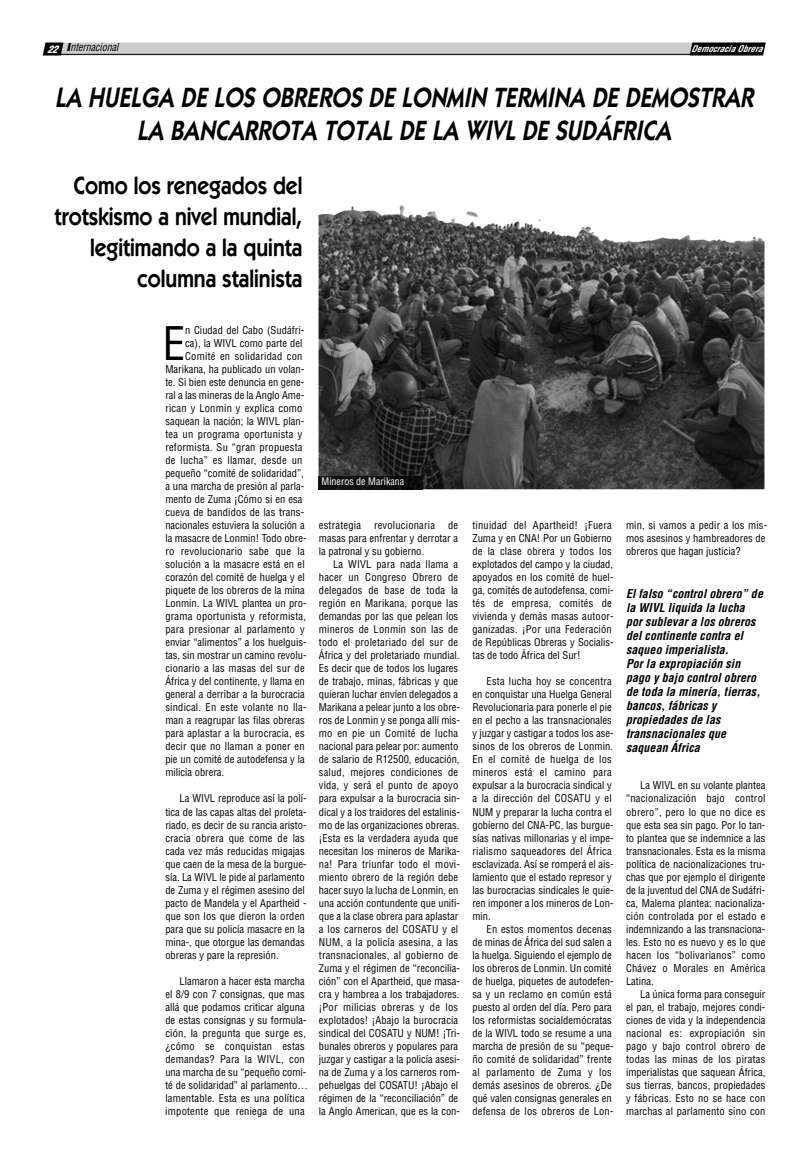
<style>
.page{position:relative;width:808px;height:1163px;background:#fff}
.page>*{position:absolute;margin:0;border:0;box-sizing:border-box;transform-origin:0 0}
.t1{font:condensed 45.1px "Helvetica";color:#000}
.t2{font:italic 600 28px/33px "Itc Kabel";color:#000;text-align:center;scale:.85 1}
.t3{font:600 25px/31px "Itc Kabel";color:#000;text-align:right;scale:.85 1}
.t4{font:italic 700 condensed 12px/14px "Helvetica";letter-spacing:.005em;color:#000}
.t5{font:italic condensed 11px "Helvetica";color:#000;scale:.9 1}
.t6{font:condensed 10.5px/13px "Helvetica";color:#000}
.t7{font:condensed 10.5px "Helvetica";letter-spacing:.02em;color:#000}
.t8{font:condensed 10px "Helvetica";color:#fff}
.t9{font:italic 700 condensed 9px "Helvetica";color:#fff}
.s1{font-weight:900;font-stretch:normal}
</style>
<div class="page">
<svg style="left:43px;top:43px;width:723px;height:12px;background:#afafaf"></svg>
<hr style="left:44px;top:54px;width:717px;height:1px;background:#000">
<img style="left:318px;top:205px;width:446px;height:284px">
<img style="left:319px;top:476px;width:103px;height:13px">
<p class="t5" style="left:47px;top:43px;width:83px"><sub>22</sub> <span class="s1">I</span>nternacional</p>
<p class="t9" style="left:691px;top:45px;width:73px">Democracia Obrera</p>
<h2 class="t2" style="left:55px;top:83px;width:823px">LA HUELGA DE LOS OBREROS DE LONMIN TERMINA DE DEMOSTRAR<br>LA BANCARROTA TOTAL DELA WIVL DESUDÁFRICA</h2>
<h3 class="t3" style="left:55px;top:172px;width:293px">Como los renegados del trotskismo a nivel mundial, legitimando a la quinta columna stalinista</h3>
<h1 class="t1" style="left:163px;top:326px;width:24px">E</h1>
<p class="t6" style="left:185px;top:324px;width:121px">n Ciudad del Cabo (Sudáfri-</p>
<p class="t6" style="left:185px;top:337px;width:119px">ca), la WIVL como parte del</p>
<p class="t7" style="left:185px;top:352px;width:119px">Comité en solidaridad con</p>
<p class="t6" style="left:165px;top:363px;width:140px">Marikana, ha publicado un volan-</p>
<p class="t6" style="left:165px;top:376px;width:140px">te. Si bien este denuncia en gene-</p>
<p class="t6" style="left:165px;top:389px;width:140px">ral a las mineras de la Anglo Ame-</p>
<p class="t7" style="left:165px;top:404px;width:139px">rican y Lonmin y explica como</p>
<p class="t6" style="left:165px;top:415px;width:140px">saquean la nación; la WIVL plan-</p>
<p class="t7" style="left:165px;top:430px;width:139px">tea un programa oportunista y</p>
<p class="t7" style="left:165px;top:443px;width:139px">reformista. Su “gran propuesta</p>
<p class="t7" style="left:165px;top:456px;width:139px">de lucha” es llamar, desde un</p>
<p class="t6" style="left:165px;top:467px;width:140px">pequeño “comité de solidaridad”,</p>
<p class="t6" style="left:165px;top:480px;width:140px">a una marcha de presión al parla-</p>
<p class="t6" style="left:165px;top:493px;width:139px">mento de Zuma ¡Cómo si en esa</p>
<p class="t6" style="left:165px;top:506px;width:140px">cueva de bandidos de las trans-</p>
<p class="t6" style="left:165px;top:519px;width:141px">nacionales estuviera la solución a</p>
<p class="t6" style="left:165px;top:532px;width:143px">la masacre de Lonmin! Todo obre-</p>
<p class="t7" style="left:165px;top:547px;width:141px">ro revolucionario sabe que la</p>
<p class="t6" style="left:165px;top:558px;width:141px">solución a la masacre está en el</p>
<p class="t6" style="left:165px;top:571px;width:141px">corazón del comité de huelga y el</p>
<p class="t6" style="left:165px;top:584px;width:141px">piquete de los obreros de la mina</p>
<p class="t6" style="left:165px;top:597px;width:143px">Lonmin. La WIVL plantea un pro-</p>
<p class="t7" style="left:165px;top:612px;width:142px">grama oportunista y reformista,</p>
<p class="t7" style="left:165px;top:625px;width:141px">para presionar al parlamento y</p>
<p class="t6" style="left:165px;top:636px;width:143px">enviar “alimentos” a los huelguis-</p>
<p class="t6" style="left:165px;top:649px;width:143px">tas, sin mostrar un camino revolu-</p>
<p class="t7" style="left:165px;top:664px;width:141px">cionario a las masas del sur de</p>
<p class="t6" style="left:165px;top:675px;width:141px">África y del continente, y llama en</p>
<p class="t6" style="left:165px;top:688px;width:141px">general a derribar a la burocracia</p>
<p class="t7" style="left:165px;top:703px;width:143px">sindical. En este volante no lla-</p>
<p class="t6" style="left:165px;top:714px;width:141px">man a reagrupar las filas obreras</p>
<p class="t6" style="left:165px;top:727px;width:141px">para aplastar a la burocracia, es</p>
<p class="t7" style="left:165px;top:742px;width:141px">decir que no llaman a poner en</p>
<p class="t6" style="left:165px;top:753px;width:141px">pie un comité de autodefensa y la</p>
<p class="t6" style="left:165px;top:766px;width:60px">milicia obrera.</p>
<p class="t6" style="left:165px;top:792px;width:143px;text-indent:14px">La WIVL reproduce así la polí&shy;tica de las capas altas del proleta&shy;riado, es decir de su rancia aristo&shy;cracia obrera que come de las cada vez más reducidas migajas que caen de la mesa de la burgue&shy;sía. La WIVL le pide al parlamento de Zuma y el régimen asesino del pacto de Mandela y el Apartheid - que son los que dieron la orden para que su policía masacre en la mina-, que otorgue las demandas obreras y pare la represión.</p>
<p class="t6" style="left:165px;top:974px;width:144px;text-indent:14px">Llamaron a hacer esta marcha el 8/9 con 7 consignas, que mas allá que podamos criticar alguna de estas consignas y su formula&shy;ción, la pregunta que surge es, ¿cómo se conquistan estas demandas? Para la WIVL, con una marcha de su “pequeño comi&shy;té de solidaridad” al parlamento… lamentable. Esta es una política impotente que reniega de una</p>
<p class="t8" style="left:322px;top:477px;width:84px">Mineros de Marikana</p>
<p class="t6" style="left:319px;top:519px;width:141px;text-align:justify">estrategia revolucionaria de masas para enfrentar y derrotar a la patronal y su gobierno.</p>
<p class="t6" style="left:319px;top:558px;width:143px;text-indent:14px">La WIVL para nada llama a hacer un Congreso Obrero de delegados de base de toda la región en Marikana, porque las demandas por las que pelean los mineros de Lonmin son las de todo el proletariado del sur de<br>África y del proletariado mundial.<br>Es decir que de todos los lugares de trabajo, minas, fábricas y que quieran luchar envíen delegados a<br>Marikana a pelear junto a los obre&shy;ros de Lonmin y se ponga allí mis&shy;mo en pie un Comité de lucha nacional para pelear por: aumento de salario de R12500, educación, salud, mejores condiciones de vida, y será el punto de apoyo para expulsar a la burocracia sin&shy;dical y a los traidores del estalinis&shy;mo de las organizaciones obreras. ¡Esta es la verdadera ayuda que necesitan los mineros de Marika&shy;na! Para triunfar todo el movi&shy;miento obrero de la región debe hacer suyo la lucha de Lonmin, en una acción contundente que unifi&shy;que a la clase obrera para aplastar a los carneros del COSATU y el<br>NUM, a la policía asesina, a las transnacionales, al gobierno de<br>Zuma y el régimen de “reconcilia&shy;ción” con el Apartheid, que masa&shy;cra y hambrea a los trabajadores. ¡Por milicias obreras y de los explotados! ¡Abajo la burocracia sindical del COSATU y NUM! ¡Tri&shy;bunales obreros y populares para juzgar y castigar a la policía asesi&shy;na de Zuma y a los carneros rom&shy;pehuelgas del COSATU! ¡Abajo el régimen de la “reconciliación” de la Anglo American, que es la con-</p>
<p class="t6" style="left:472px;top:519px;width:143px">tinuidad del Apartheid! ¡Fuera<br>Zuma y en CNA! Por un Gobierno de la clase obrera y todos los explotados del campo y la ciudad, apoyados en los comité de huel&shy;ga, comités de autodefensa, comi&shy;tés de empresa, comités de vivienda y demás masas autoor&shy;ganizadas. ¡Por una Federación de Repúblicas Obreras y Socialis&shy;tas de todo África del Sur!</p>
<p class="t6" style="left:472px;top:675px;width:143px;text-indent:14px">Esta lucha hoy se concentra en conquistar una Huelga General<br>Revolucionaria para ponerle el pie en el pecho a las transnacionales y juzgar y castigar a todos los ase&shy;sinos de los obreros de Lonmin.<br>En el comité de huelga de los mineros está el camino para expulsar a la burocracia sindical y a la dirección del COSATU y el<br>NUM y preparar la lucha contra el gobierno del CNA-PC, las burgue&shy;sías nativas millonarias y el impe&shy;rialismo saqueadores del África esclavizada. Así se romperá el ais&shy;lamiento que el estado represor y las burocracias sindicales le quie&shy;ren imponer a los mineros de Lon&shy;min.</p>
<p class="t6" style="left:472px;top:922px;width:143px;text-indent:14px">En estos momentos decenas de minas de África del sud salen a la huelga. Siguiendo el ejemplo de los obreros de Lonmin. Un comité de huelga, piquetes de autodefen&shy;sa y un reclamo en común está puesto al orden del día. Pero para los reformistas socialdemócratas de la WIVL todo se resume a una marcha de presión de su “peque&shy;ño comité de solidaridad” frente al parlamento de Zuma y los demás asesinos de obreros. ¿De qué valen consignas generales en defensa de los obreros de Lon-</p>
<p class="t6" style="left:626px;top:519px;width:143px">min, si vamos a pedir a los mis&shy;mos asesinos y hambreadores de obreros que hagan justicia?</p>
<p class="t4" style="left:626px;top:587px;width:138px">El falso “control obrero” de la WIVL liquida la lucha por sublevar a los obreros del continente contra el saqueo imperialista.<br>Por la expropiación sin pago y bajo control obrero de toda la minería, tierras, bancos, fábricas y propiedades de las transnacionales que saquean África</p>
<p class="t6" style="left:626px;top:779px;width:141px;text-align:justify;text-indent:14px">La WIVL en su volante plantea “nacionalización bajo control obrero”, pero lo que no dice es que esta sea sin pago. Por lo tan&shy;to plantea que se indemnice a las transnacionales. Esta es la misma política de nacionalizaciones tru&shy;chas que por ejemplo el dirigente de la juventud del CNA de Sudáfri&shy;ca, Malema plantea: nacionaliza&shy;ción controlada por el estado e indemnizando a las transnaciona&shy;les. Esto no es nuevo y es lo que hacen los “bolivarianos” como Chávez o Morales en América Latina.</p>
<p class="t6" style="left:626px;top:987px;width:141px;text-align:justify;text-indent:14px">La única forma para conseguir el pan, el trabajo, mejores condi&shy;ciones de vida y la independencia nacional es: expropiación sin pago y bajo control obrero de todas las minas de los piratas imperialistas que saquean África, sus tierras, bancos, propiedades y fábricas. Esto no se hace con marchas al parlamento sino con</p>
</div>
